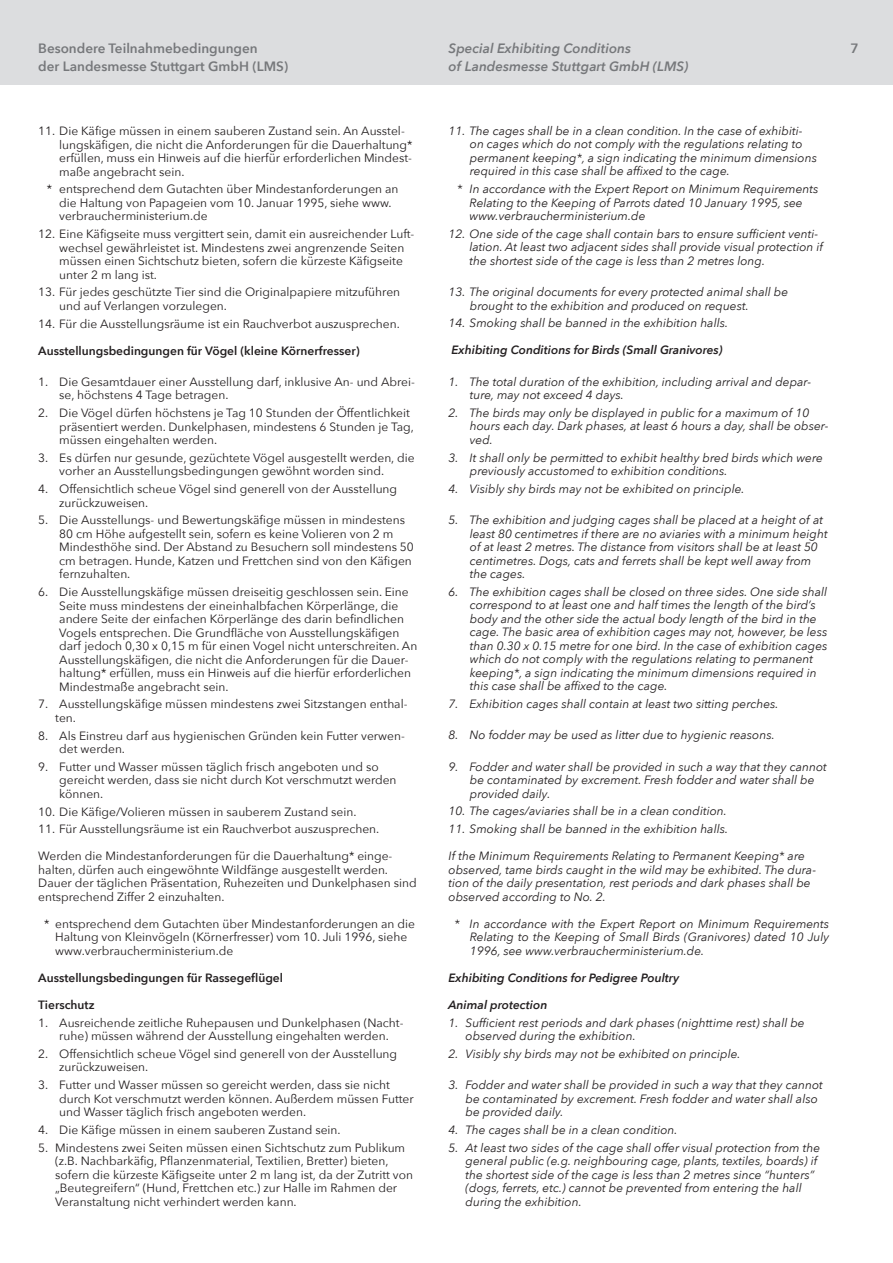
<style>
.page{position:relative;width:893px;height:1263px;background:#fff}
.page>*{position:absolute;margin:0;border:0;box-sizing:border-box;transform-origin:0 0}
.t1{font:600 13.5px/18px "Avenir Next";color:#76787b}
.t2{font:italic 600 13.5px/18px "Avenir Next";color:#76787b}
.t3{font:12px/13.5px "Avenir Next";color:#231f20}
.t4{font:italic 12px/13.5px "Avenir Next";color:#231f20}
.t5{font:600 12px "Avenir Next";color:#231f20}
.t6{font:italic 600 12px "Avenir Next";color:#231f20}
</style>
<div class="page">
<div style="left:0;top:0;width:893px;height:85px;background:#dcdddf"></div>
<p class="t1" style="left:38px;top:39px;width:252px">Besondere Teilnahmebedingungen<br>der Landesmesse Stuttgart GmbH (LMS)</p>
<p class="t2" style="left:449px;top:39px;width:241px">Special Exhibiting Conditions<br>of Landesmesse Stuttgart GmbH (LMS)</p>
<p class="t3" style="left:59px;top:124px;width:355px;text-indent:-21px">11. Die Käfige müssen in einem sauberen Zustand sein. An Ausstel&shy;lungskäfigen, die nicht die Anforderungen für die Dauerhaltung* erfüllen, muss ein Hinweis auf die hierfür erforderlichen Mindest&shy;maße angebracht sein.</p>
<p class="t3" style="left:59px;top:182px;width:341px;text-indent:-12px">* entsprechend dem Gutachten über Mindestanforderungen an die Haltung von Papageien vom 10. Januar 1995, siehe www. verbraucherministerium.de</p>
<p class="t3" style="left:59px;top:227px;width:357px;text-indent:-21px">12. Eine Käfigseite muss vergittert sein, damit ein ausreichender Luft&shy;wechsel gewährleistet ist. Mindestens zwei angrenzende Seiten müssen einen Sichtschutz bieten, sofern die kürzeste Käfigseite unter 2 m lang ist.</p>
<p class="t3" style="left:59px;top:285px;width:342px;text-indent:-21px">13. Für jedes geschützte Tier sind die Originalpapiere mitzuführen und auf Verlangen vorzulegen.</p>
<p class="t3" style="left:38px;top:316px;width:363px">14. Für die Ausstellungsräume ist ein Rauchverbot auszusprechen.</p>
<p class="t5" style="left:38px;top:340px;width:323px">Ausstellungsbedingungen für Vögel (kleine Körnerfresser)</p>
<p class="t3" style="left:59px;top:374px;width:357px;text-indent:-21px">1. Die Gesamtdauer einer Ausstellung darf, inklusive An- und Abrei&shy;se, höchstens 4 Tage betragen.</p>
<p class="t3" style="left:59px;top:406px;width:356px;text-indent:-21px">2. Die Vögel dürfen höchstens je Tag 10 Stunden der Öffentlichkeit präsentiert werden. Dunkelphasen, mindestens 6 Stunden je Tag, müssen eingehalten werden.</p>
<p class="t3" style="left:59px;top:450px;width:357px;text-indent:-21px">3. Es dürfen nur gesunde, gezüchtete Vögel ausgestellt werden, die vorher an Ausstellungsbedingungen gewöhnt worden sind.</p>
<p class="t3" style="left:59px;top:482px;width:339px;text-indent:-21px">4. Offensichtlich scheue Vögel sind generell von der Ausstellung zurückzuweisen.</p>
<p class="t3" style="left:59px;top:513px;width:356px;text-indent:-21px">5. Die Ausstellungs- und Bewertungskäfige müssen in mindestens 80 cm Höhe aufgestellt sein, sofern es keine Volieren von 2 m Mindesthöhe sind. Der Abstand zu Besuchern soll mindestens 50 cm betragen. Hunde, Katzen und Frettchen sind von den Käfigen fernzuhalten.</p>
<p class="t3" style="left:59px;top:585px;width:360px;text-indent:-21px">6. Die Ausstellungskäfige müssen dreiseitig geschlossen sein. Eine Seite muss mindestens der eineinhalbfachen Körperlänge, die andere Seite der einfachen Körperlänge des darin befindlichen Vogels entsprechen. Die Grundfläche von Ausstellungskäfigen darf jedoch 0,30 x 0,15 m für einen Vogel nicht unterschreiten. An Ausstellungskäfigen, die nicht die Anforderungen für die Dauer&shy;haltung* erfüllen, muss ein Hinweis auf die hierfür erforderlichen Mindestmaße angebracht sein.</p>
<p class="t3" style="left:55px;top:697px;width:354px;text-indent:-17px">7. Ausstellungskäfige müssen mindestens zwei Sitzstangen enthal&shy;ten.</p>
<p class="t3" style="left:59px;top:728px;width:347px;text-indent:-21px">8. Als Einstreu darf aus hygienischen Gründen kein Futter verwen&shy;det werden.</p>
<p class="t3" style="left:59px;top:759px;width:339px;text-indent:-21px">9. Futter und Wasser müssen täglich frisch angeboten und so gereicht werden, dass sie nicht durch Kot verschmutzt werden können.</p>
<p class="t3" style="left:38px;top:804px;width:320px">10. Die Käfige/Volieren müssen in sauberem Zustand sein.</p>
<p class="t3" style="left:38px;top:822px;width:342px">11. Für Ausstellungsräume ist ein Rauchverbot auszusprechen.</p>
<p class="t3" style="left:38px;top:849px;width:380px">Werden die Mindestanforderungen für die Dauerhaltung* einge&shy;halten, dürfen auch eingewöhnte Wildfänge ausgestellt werden.<br>Dauer der täglichen Präsentation, Ruhezeiten und Dunkelphasen sind entsprechend Ziffer 2 einzuhalten.</p>
<p class="t3" style="left:55px;top:916px;width:361px;text-indent:-11px">* entsprechend dem Gutachten über Mindestanforderungen an die<br>Haltung von Kleinvögeln (Körnerfresser) vom 10. Juli 1996, siehe www.verbraucherministerium.de</p>
<p class="t5" style="left:38px;top:967px;width:246px">Ausstellungsbedingungen für Rassegeflügel</p>
<p class="t5" style="left:38px;top:994px;width:58px">Tierschutz</p>
<p class="t3" style="left:38px;top:1015px;width:367px;text-align:center">1. Ausreichende zeitliche Ruhepausen und Dunkelphasen (Nacht&shy;ruhe) müssen während der Ausstellung eingehalten werden.</p>
<p class="t3" style="left:59px;top:1046px;width:339px;text-indent:-21px">2. Offensichtlich scheue Vögel sind generell von der Ausstellung zurückzuweisen.</p>
<p class="t3" style="left:59px;top:1078px;width:356px;text-indent:-21px">3. Futter und Wasser müssen so gereicht werden, dass sie nicht durch Kot verschmutzt werden können. Außerdem müssen Futter und Wasser täglich frisch angeboten werden.</p>
<p class="t3" style="left:38px;top:1122px;width:304px">4. Die Käfige müssen in einem sauberen Zustand sein.</p>
<p class="t3" style="left:55px;top:1140px;width:359px;text-indent:-17px">5. Mindestens zwei Seiten müssen einen Sichtschutz zum Publikum (z.B. Nachbarkäfig, Pflanzenmaterial, Textilien, Bretter) bieten, sofern die kürzeste Käfigseite unter 2 m lang ist, da der Zutritt von „Beutegreifern“ (Hund, Frettchen etc.) zur Halle im Rahmen der Veranstaltung nicht verhindert werden kann.</p>
<p class="t4" style="left:470px;top:123px;width:349px;text-indent:-21px">11. The cages shall be in a clean condition. In the case of exhibiti&shy;on cages which do not comply with the regulations relating to permanent keeping*, a sign indicating the minimum dimensions required in this case shall be affixed to the cage.</p>
<p class="t4" style="left:470px;top:182px;width:350px;text-indent:-12px">* In accordance with the Expert Report on Minimum Requirements<br>Relating to the Keeping of Parrots dated 10 January 1995, see www.verbraucherministerium.de</p>
<p class="t4" style="left:470px;top:226px;width:355px;text-indent:-21px">12. One side of the cage shall contain bars to ensure sufficient venti&shy;lation. At least two adjacent sides shall provide visual protection if the shortest side of the cage is less than 2 metres long.</p>
<p class="t4" style="left:470px;top:285px;width:320px;text-indent:-21px">13. The original documents for every protected animal shall be brought to the exhibition and produced on request.</p>
<p class="t4" style="left:449px;top:316px;width:281px">14. Smoking shall be banned in the exhibition halls.</p>
<p class="t6" style="left:452px;top:340px;width:273px">Exhibiting Conditions for Birds (Small Granivores)</p>
<p class="t4" style="left:470px;top:374px;width:343px;text-indent:-21px">1. The total duration of the exhibition, including arrival and depar&shy;ture, may not exceed 4 days.</p>
<p class="t4" style="left:470px;top:405px;width:360px;text-indent:-21px">2. The birds may only be displayed in public for a maximum of 10 hours each day. Dark phases, at least 6 hours a day, shall be obser&shy;ved.</p>
<p class="t4" style="left:470px;top:450px;width:354px;text-indent:-21px">3. It shall only be permitted to exhibit healthy bred birds which were previously accustomed to exhibition conditions.</p>
<p class="t4" style="left:449px;top:481px;width:298px">4. Visibly shy birds may not be exhibited on principle.</p>
<p class="t4" style="left:470px;top:513px;width:359px;text-indent:-21px">5. The exhibition and judging cages shall be placed at a height of at least 80 centimetres if there are no aviaries with a minimum height of at least 2 metres. The distance from visitors shall be at least 50 centimetres. Dogs, cats and ferrets shall be kept well away from the cages.</p>
<p class="t4" style="left:470px;top:584px;width:359px;text-indent:-21px">6. The exhibition cages shall be closed on three sides. One side shall correspond to at least one and half times the length of the bird’s body and the other side the actual body length of the bird in the cage. The basic area of exhibition cages may not, however, be less than 0.30 x 0.15 metre for one bird. In the case of exhibition cages which do not comply with the regulations relating to permanent keeping*, a sign indicating the minimum dimensions required in this case shall be affixed to the cage.</p>
<p class="t4" style="left:449px;top:697px;width:331px">7. Exhibition cages shall contain at least two sitting perches.</p>
<p class="t4" style="left:449px;top:728px;width:328px">8. No fodder may be used as litter due to hygienic reasons.</p>
<p class="t4" style="left:470px;top:759px;width:358px;text-indent:-21px">9. Fodder and water shall be provided in such a way that they cannot be contaminated by excrement. Fresh fodder and water shall be provided daily.</p>
<p class="t4" style="left:449px;top:804px;width:280px">10. The cages/aviaries shall be in a clean condition.</p>
<p class="t4" style="left:449px;top:822px;width:281px">11. Smoking shall be banned in the exhibition halls.</p>
<p class="t4" style="left:449px;top:849px;width:369px">If the Minimum Requirements Relating to Permanent Keeping* are observed, tame birds caught in the wild may be exhibited. The dura&shy;tion of the daily presentation, rest periods and dark phases shall be observed according to No. 2.</p>
<p class="t4" style="left:470px;top:916px;width:361px;text-align:justify;text-indent:-15px">* In accordance with the Expert Report on Minimum Requirements Relating to the Keeping of Small Birds (Granivores) dated 10 July 1996, see www.verbraucherministerium.de.</p>
<p class="t6" style="left:449px;top:967px;width:232px">Exhibiting Conditions for Pedigree Poultry</p>
<p class="t6" style="left:449px;top:994px;width:100px">Animal protection</p>
<p class="t4" style="left:466px;top:1015px;width:341px;text-indent:-17px">1. Sufficient rest periods and dark phases (nighttime rest) shall be observed during the exhibition.</p>
<p class="t4" style="left:449px;top:1046px;width:294px">2. Visibly shy birds may not be exhibited on principle.</p>
<p class="t4" style="left:466px;top:1077px;width:359px;text-indent:-17px">3. Fodder and water shall be provided in such a way that they cannot be contaminated by excrement. Fresh fodder and water shall also be provided daily.</p>
<p class="t4" style="left:449px;top:1122px;width:230px">4. The cages shall be in a clean condition.</p>
<p class="t4" style="left:466px;top:1140px;width:356px;text-indent:-17px">5. At least two sides of the cage shall offer visual protection from the general public (e.g. neighbouring cage, plants, textiles, boards) if the shortest side of the cage is less than 2 metres since “hunters” (dogs, ferrets, etc.) cannot be prevented from entering the hall during the exhibition.</p>
<p class="t1" style="left:850px;top:39px;width:10px">7</p>
</div>
